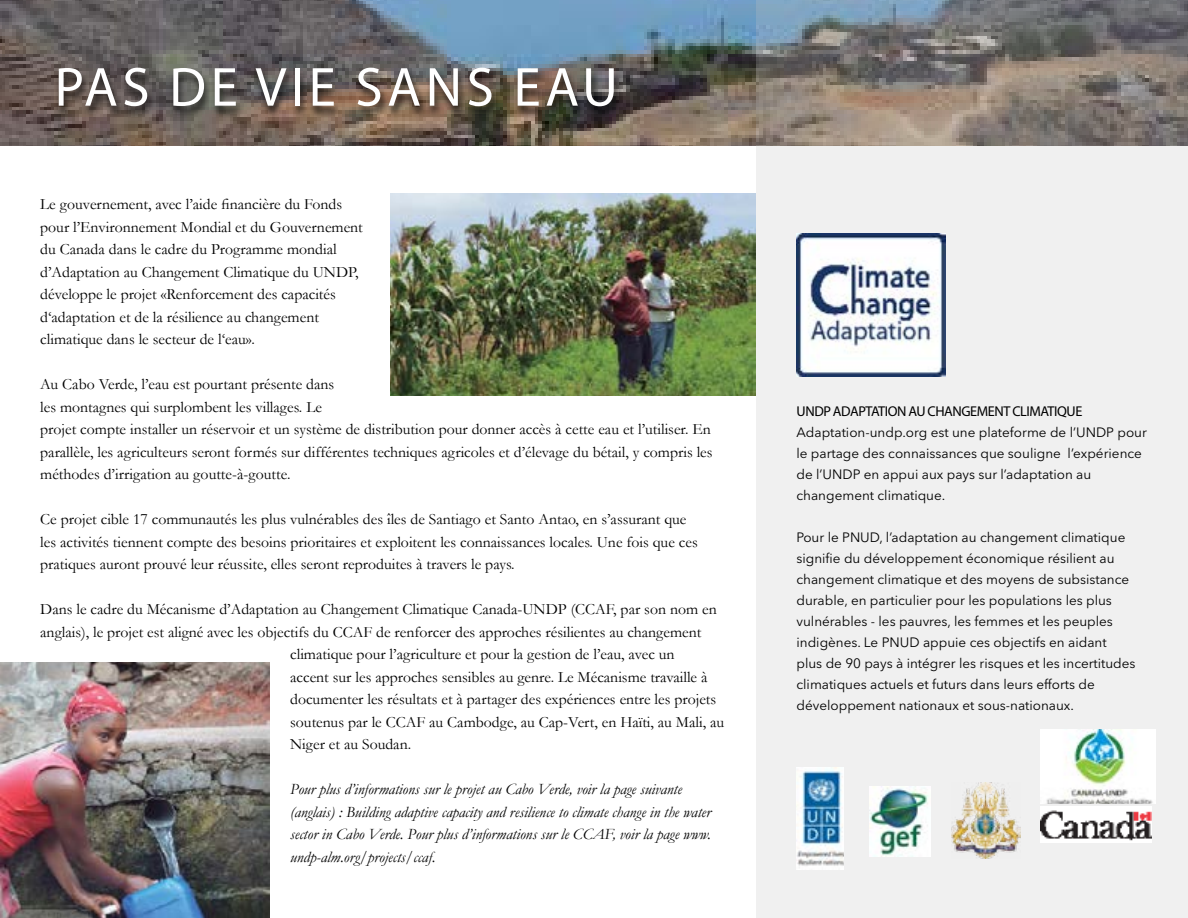
<style>
.page{position:relative;width:1188px;height:918px;background:#fff}
.page>*{position:absolute;margin:0;border:0;box-sizing:border-box;transform-origin:0 0}
.t1{font:55.5px "Myriad Pro";letter-spacing:.08em;color:#fff}
.t2{font:15.75px/22.5px "Garamond";color:#000}
.t3{font:italic 15.75px/22.5px "Garamond";color:#000}
.t4{font:14.25px "Myriad Pro";letter-spacing:-.03em;color:#000}
.t5{font:13.5px/21px "Avenir Next LT Pro";color:#000}
</style>
<div class="page">
<img style="left:0;top:0;width:756px;height:146px">
<svg style="left:756px;top:0;width:432px;height:918px;fill:#f0f0f0"></svg>
<img style="left:951px;top:783px;width:69px;height:76px">
<img style="left:1041px;top:806px;width:111px;height:36px">
<img style="left:869px;top:786px;width:62px;height:71px">
<img style="left:796px;top:234px;width:149px;height:142px">
<div style="left:54px;top:67px;width:570px;height:51px;background:#000;opacity:.75"></div>
<img style="left:391px;top:193px;width:365px;height:203px">
<img style="left:0;top:662px;width:270px;height:256px">
<img style="left:796px;top:767px;width:48px;height:102px">
<img style="left:1041px;top:729px;width:115px;height:75px">
<h1 class="t1" style="left:55px;top:53px;width:565px">PAS DE VIE SANS EAU</h1>
<p class="t2" style="left:40px;top:193px;width:324px">Le gouvernement, avec l’aide financière du Fonds pour l’Environnement Mondial et du Gouvernement du Canada dans le cadre du Programme mondial d’Adaptation au Changement Climatique du UNDP, développe le projet «Renforcement des capacités d‘adaptation et de la résilience au changement climatique dans le secteur de l‘eau».</p>
<p class="t2" style="left:40px;top:373px;width:674px">Au Cabo Verde, l’eau est pourtant présente dans<br>les montagnes qui surplombent les villages. Le<br>projet compte installer un réservoir et un système de distribution pour donner accès à cette eau et l’utiliser. En parallèle, les agriculteurs seront formés sur différentes techniques agricoles et d’élevage du bétail, y compris les méthodes d’irrigation au goutte-à-goutte.</p>
<p class="t2" style="left:40px;top:508px;width:659px">Ce projet cible 17 communautés les plus vulnérables des îles de Santiago et Santo Antao, en s’assurant que les activités tiennent compte des besoins prioritaires et exploitent les connaissances locales. Une fois que ces pratiques auront prouvé leur réussite, elles seront reproduites à travers le pays.</p>
<p class="t2" style="left:40px;top:598px;width:678px">Dans le cadre du Mécanisme d’Adaptation au Changement Climatique Canada-UNDP (CCAF, par son nom en</p>
<p class="t2" style="left:40px;top:620px;width:663px">anglais), le projet est aligné avec les objectifs du CCAF de renforcer des approches résilientes au changement</p>
<p class="t2" style="left:290px;top:643px;width:386px">climatique pour l’agriculture et pour la gestion de l’eau, avec un</p>
<p class="t2" style="left:290px;top:665px;width:419px">accent sur les approches sensibles au genre. Le Mécanisme travaille à</p>
<p class="t2" style="left:290px;top:688px;width:428px">documenter les résultats et à partager des expériences entre les projets</p>
<p class="t2" style="left:290px;top:710px;width:436px">soutenus par le CCAF au Cambodge, au Cap-Vert, en Haïti, au Mali, au</p>
<p class="t2" style="left:290px;top:733px;width:122px">Niger et au Soudan.</p>
<p class="t3" style="left:290px;top:778px;width:422px">Pour plus d’informations sur le projet au Cabo Verde, voir la page suivante (anglais) : Building adaptive capacity and resilience to climate change in the water sector in Cabo Verde. Pour plus d’informations sur le CCAF, voir la page www. undp-alm.org/projects/ccaf.</p>
<p class="t4" style="left:797px;top:403px;width:287px">UNDP ADAPTATION AU CHANGEMENT CLIMATIQUE</p>
<p class="t5" style="left:796px;top:422px;width:352px">Adaptation-undp.org est une plateforme de l’UNDP pour le partage des connaissances que souligne l’expérience de l’UNDP en appui aux pays sur l’adaptation au changement climatique.</p>
<p class="t5" style="left:796px;top:527px;width:341px">Pour le PNUD, l’adaptation au changement climatique signifie du développement économique résilient au changement climatique et des moyens de subsistance durable, en particulier pour les populations les plus vulnérables - les pauvres, les femmes et les peuples indigènes. Le PNUD appuie ces objectifs en aidant plus de 90 pays à intégrer les risques et les incertitudes climatiques actuels et futurs dans leurs efforts de développement nationaux et sous-nationaux.</p>
</div>
